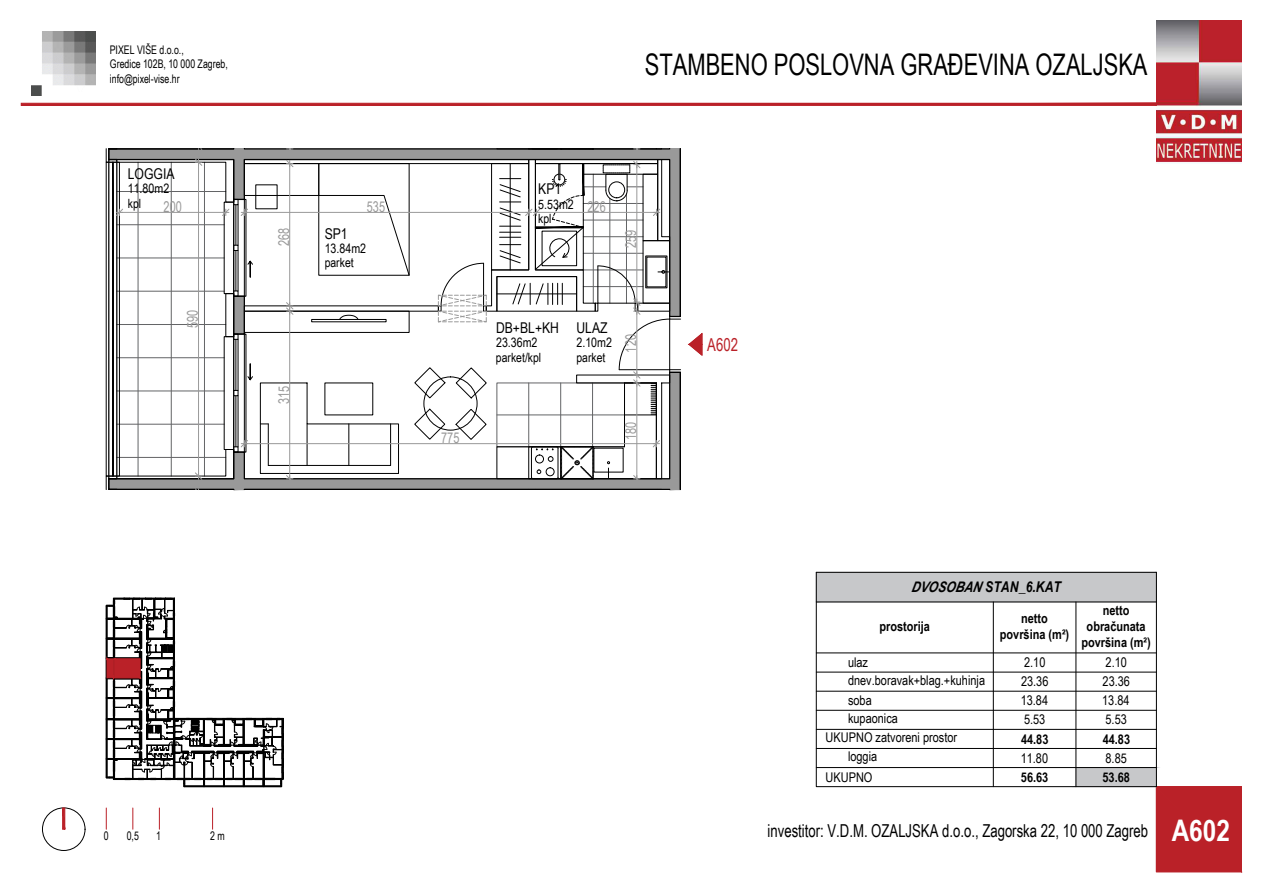
<style>
.page{position:relative;width:1263px;height:893px;background:#fff}
.page>*{position:absolute;margin:0;border:0;box-sizing:border-box;transform-origin:0 0}
.t1{font:29.7px "Arial Narrow";color:#000;scale:.9 1}
.t2{font:700 29.7px "Arial Narrow";color:#fff}
.t3{font:17.85px "Arial Narrow";color:#000;scale:.9 1}
.t4{font:17.85px "Arial Narrow";color:#ba2128;scale:.9 1}
.t5{font:14.85px "Arial Narrow";color:#999;scale:.9 1}
.t6{font:14.85px "Arial Narrow";color:#000}
.t7{font:italic 700 14.85px "Arial Narrow";color:#000}
.t8{font:13.35px "Arial Narrow";color:#000}
.t9{font:700 13.35px/16px "Arial Narrow";color:#000;text-align:center}
.t10{font:13.05px "Arial Narrow";color:#000}
.t11{font:12.75px "Arial Narrow";color:#000}
.t12{font:11.85px/14.4px "Arial Narrow";color:#000;scale:.9 1}
.s1{font-size:14.55px}
</style>
<div class="page">
<svg style="left:106px;top:148px;width:575px;height:342px"></svg>
<img style="left:1156px;top:21px;width:86px;height:141px">
<img style="left:32px;top:31px;width:64px;height:64px">
<svg style="left:20px;top:102px;width:1137px;height:4px;background:#c74c51"></svg>
<svg style="left:105px;top:597px;width:179px;height:190px"></svg>
<svg style="left:688px;top:332px;width:15px;height:24px"></svg>
<svg style="left:1075px;top:767px;width:167px;height:105px"></svg>
<svg style="left:816px;top:571px;width:341px;height:216px"></svg>
<hr style="left:993px;top:602px;width:1px;height:184px;background:#000">
<hr style="left:1076px;top:602px;width:1px;height:184px;background:#000">
<hr style="left:1156px;top:572px;width:1px;height:214px;background:#000">
<div style="left:42px;top:807px;width:43px;height:43px;border:1px solid #000;border-radius:50%"></div>
<svg style="left:62px;top:807px;width:4px;height:23px"></svg>
<svg style="left:106px;top:808px;width:1px;height:21px"></svg>
<svg style="left:159px;top:808px;width:1px;height:21px"></svg>
<svg style="left:212px;top:808px;width:1px;height:21px"></svg>
<svg style="left:133px;top:808px;width:1px;height:21px"></svg>
<p class="t12" style="left:110px;top:42px;width:133px">PIXEL VIŠE d.o.o.,<br>Gredice 102B, 10 000 Zagreb, info@pixel-vise.hr</p>
<h1 class="t1" style="left:645px;top:43px;width:560px">STAMBENO POSLOVNA GRAĐEVINA OZALJSKA</h1>
<p class="t6" style="left:128px;top:163px;width:48px">LOGGIA</p>
<p class="t10" style="left:128px;top:179px;width:43px">11.80m2</p>
<p class="t6" style="left:538px;top:178px;width:25px">KP1</p>
<p class="t11" style="left:128px;top:194px;width:15px">kpl</p>
<p class="t10" style="left:538px;top:194px;width:37px">5.53m2</p>
<p class="t5" style="left:164px;top:196px;width:22px">200</p>
<p class="t5" style="left:367px;top:196px;width:22px">535</p>
<p class="t5" style="left:588px;top:196px;width:22px">226</p>
<p class="t11" style="left:538px;top:209px;width:15px">kpl</p>
<p class="t6" style="left:325px;top:222px;width:25px">SP1</p>
<p class="t5" style="left:273px;top:246px;width:22px;rotate:-90deg">268</p>
<p class="t5" style="left:620px;top:248px;width:22px;rotate:-90deg">259</p>
<p class="t10" style="left:325px;top:239px;width:43px">13.84m2</p>
<p class="t5" style="left:182px;top:328px;width:22px;rotate:-90deg">590</p>
<p class="t11" style="left:325px;top:253px;width:31px">parket</p>
<p class="t5" style="left:273px;top:404px;width:22px;rotate:-90deg">315</p>
<p class="t5" style="left:441px;top:427px;width:22px">775</p>
<p class="t6" style="left:496px;top:317px;width:64px">DB+BL+KH</p>
<p class="t10" style="left:496px;top:333px;width:43px">23.36m2</p>
<p class="t11" style="left:496px;top:348px;width:47px">parket/kpl</p>
<p class="t6" style="left:576px;top:317px;width:33px">ULAZ</p>
<p class="t10" style="left:576px;top:333px;width:37px">2.10m2</p>
<p class="t11" style="left:576px;top:348px;width:31px">parket</p>
<p class="t5" style="left:620px;top:352px;width:22px;rotate:-90deg">120</p>
<p class="t5" style="left:620px;top:440px;width:22px;rotate:-90deg">180</p>
<h2 class="t4" style="left:707px;top:332px;width:36px">A602</h2>
<p class="t12" style="left:104px;top:828px;width:7px">0</p>
<p class="t12" style="left:127px;top:828px;width:15px">0,5</p>
<p class="t12" style="left:156px;top:828px;width:7px">1</p>
<p class="t12" style="left:210px;top:828px;width:18px">2 m</p>
<p class="t7" style="left:911px;top:575px;width:151px"><span class="s1">DVOSOBAN</span>STAN_6.KAT</p>
<p class="t9" style="left:879px;top:617px;width:52px">prostorija</p>
<p class="t9" style="left:1000px;top:609px;width:71px">netto površina (m²)</p>
<p class="t9" style="left:1081px;top:601px;width:71px">netto obračunata površina (m²)</p>
<p class="t8" style="left:848px;top:652px;width:22px">ulaz</p>
<p class="t8" style="left:1024px;top:652px;width:23px">2.10</p>
<p class="t8" style="left:1106px;top:652px;width:23px">2.10</p>
<p class="t8" style="left:848px;top:670px;width:139px">dnev.boravak+blag.+kuhinja</p>
<p class="t8" style="left:1021px;top:671px;width:29px">23.36</p>
<p class="t8" style="left:1103px;top:671px;width:29px">23.36</p>
<p class="t8" style="left:848px;top:691px;width:25px">soba</p>
<p class="t8" style="left:1021px;top:691px;width:29px">13.84</p>
<p class="t8" style="left:1102px;top:691px;width:29px">13.84</p>
<p class="t8" style="left:848px;top:708px;width:51px">kupaonica</p>
<p class="t8" style="left:1024px;top:710px;width:23px">5.53</p>
<p class="t8" style="left:1106px;top:710px;width:23px">5.53</p>
<p class="t8" style="left:826px;top:727px;width:133px">UKUPNO zatvoreni prostor</p>
<p class="t9" style="left:1021px;top:730px;width:29px">44.83</p>
<p class="t9" style="left:1103px;top:730px;width:29px">44.83</p>
<p class="t8" style="left:848px;top:746px;width:31px">loggia</p>
<p class="t8" style="left:1021px;top:748px;width:29px">11.80</p>
<p class="t8" style="left:1106px;top:748px;width:23px">8.85</p>
<p class="t8" style="left:826px;top:767px;width:48px">UKUPNO</p>
<p class="t9" style="left:1021px;top:768px;width:29px">56.63</p>
<p class="t9" style="left:1102px;top:768px;width:29px">53.68</p>
<h2 class="t3" style="left:768px;top:817px;width:424px">investitor: V.D.M. OZALJSKA d.o.o., Zagorska 22, 10 000 Zagreb</h2>
<h1 class="t2" style="left:1172px;top:807px;width:60px">A602</h1>
</div>
